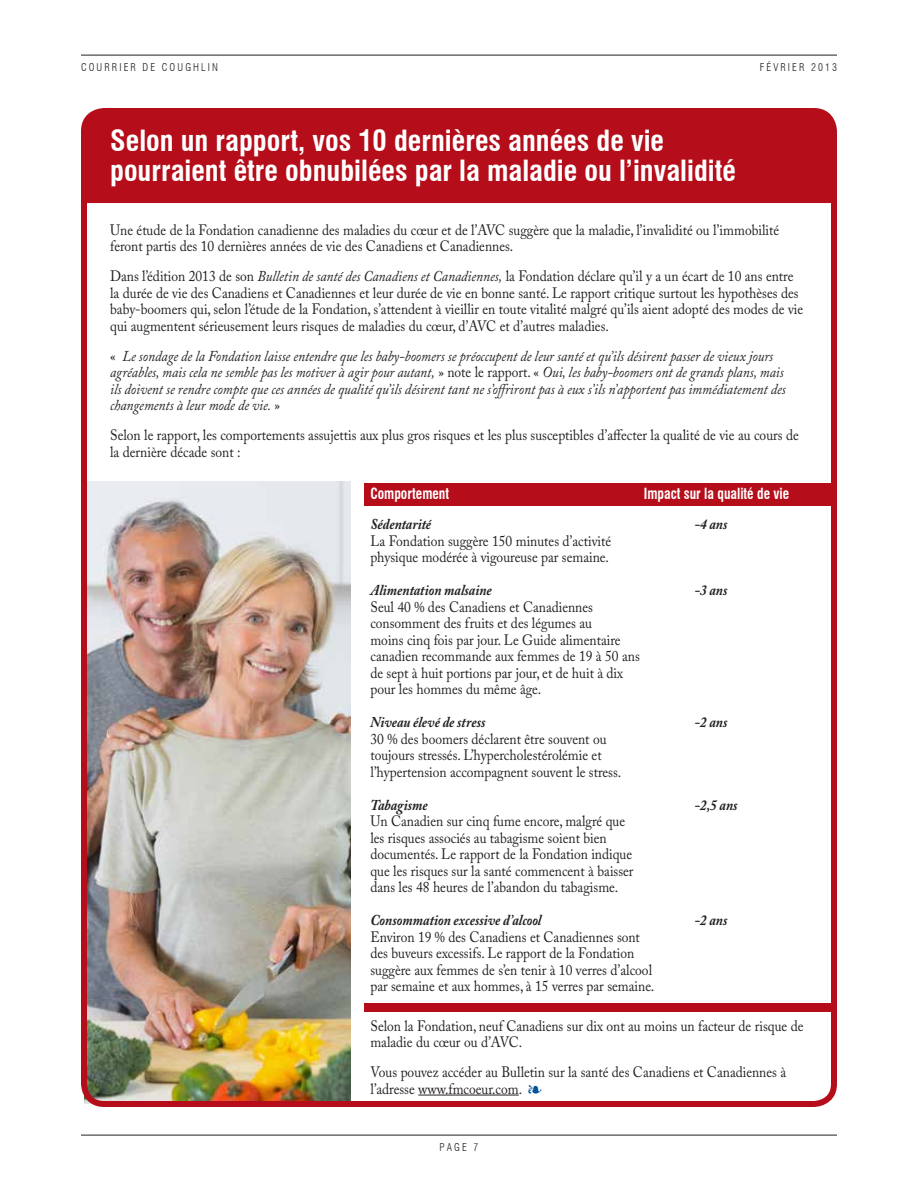
<style>
.page{position:relative;width:918px;height:1188px;background:#fff}
.page>*{position:absolute;margin:0;border:0;box-sizing:border-box;transform-origin:0 0}
.t1{font:700 condensed 28.5px/30px "Swiss 721 BT";color:#fff}
.t2{font:15px/16.5px "Adobe Caslon Pro";color:#231f20;scale:.9 1}
.t3{font:italic 15px/16.5px "Adobe Caslon Pro";color:#231f20;scale:.9 1}
.t4{font:italic 700 15px "Adobe Caslon Pro";color:#231f20;scale:.9 1}
.t5{font:700 condensed 15px "Swiss 721 BT";color:#fff;scale:.9 1}
.t6{font:300 condensed 10.5px "Swiss 721 BT";letter-spacing:.2em;color:#231f20}
.s1{font-style:italic}
.s2{font-style:normal}
.s3{color:#01549a}
</style>
<div class="page">
<hr style="left:81px;top:1135px;width:756px;height:1px;background:#231f20">
<hr style="left:81px;top:55px;width:756px;height:1px;background:#231f20">
<img style="left:84px;top:482px;width:266px;height:622px">
<div style="left:364px;top:483px;width:470px;height:22px;background:#b50e1a"></div>
<div style="left:88px;top:115px;width:742px;height:88px;background:#b50e1a"></div>
<div style="left:81px;top:108px;width:756px;height:999px;border:6px solid #b50e1a;border-radius:20px"></div>
<hr style="left:418px;top:1095px;width:101px;height:1px;background:#231f20">
<div style="left:364px;top:1003px;width:470px;height:8px;background:#b50e1a"></div>
<p class="t6" style="left:81px;top:61px;width:138px">COURRIER DE COUGHLIN</p>
<p class="t6" style="left:760px;top:61px;width:28px">FÉVRIER</p>
<p class="t6" style="left:811px;top:61px;width:27px">2013</p>
<h1 class="t1" style="left:110px;top:126px;width:627px">Selon un rapport, vos 10 dernières années de vie pourraient être obnubilées par la maladie ou l’invalidité</h1>
<p class="t2" style="left:110px;top:221px;width:745px">Une étude de la Fondation canadienne des maladies du cœur et de l’AVC suggère que la maladie, l’invalidité ou l’immobilité feront partis des 10 dernières années de vie des Canadiens et Canadiennes.</p>
<p class="t2" style="left:110px;top:268px;width:772px">Dans l’édition 2013 de son <span class="s1">Bulletin de santé des Canadiens et Canadiennes,</span> la Fondation déclare qu’il y a un écart de 10 ans entre la durée de vie des Canadiens et Canadiennes et leur durée de vie en bonne santé. Le rapport critique surtout les hypothèses des baby-boomers qui, selon l’étude de la Fondation, s’attendent à vieillir en toute vitalité malgré qu’ils aient adopté des modes de vie qui augmentent sérieusement leurs risques de maladies du cœur, d’AVC et d’autres maladies.</p>
<p class="t3" style="left:110px;top:347px;width:752px"><span class="s2">«</span> Le sondage de la Fondation laisse entendre que les baby-boomers se préoccupent de leur santé et qu’ils désirent passer de vieux jours agréables, mais cela ne semble pas les motiver à agir pour autant, <span class="s2">» note le rapport. «</span> Oui, les baby-boomers ont de grands plans, mais ils doivent se rendre compte que ces années de qualité qu’ils désirent tant ne s’offriront pas à eux s’ils n’apportent pas immédiatement des changements à leur mode de vie. <span class="s2">»</span></p>
<p class="t2" style="left:110px;top:427px;width:767px">Selon le rapport, les comportements assujettis aux plus gros risques et les plus susceptibles d’affecter la qualité de vie au cours de la dernière décade sont :</p>
<p class="t5" style="left:370px;top:485px;width:89px">Comportement</p>
<p class="t5" style="left:644px;top:485px;width:163px">Impact sur la qualité de vie</p>
<p class="t4" style="left:370px;top:515px;width:69px">Sédentarité</p>
<p class="t4" style="left:694px;top:515px;width:38px">-4 ans</p>
<p class="t2" style="left:370px;top:532px;width:269px">La Fondation suggère 150 minutes d’activité physique modérée à vigoureuse par semaine.</p>
<p class="t4" style="left:370px;top:581px;width:136px">Alimentation malsaine</p>
<p class="t4" style="left:694px;top:581px;width:38px">-3 ans</p>
<p class="t2" style="left:370px;top:598px;width:301px">Seul 40 % des Canadiens et Canadiennes consomment des fruits et des légumes au<br>moins cinq fois par jour. Le Guide alimentaire canadien recommande aux femmes de 19 à 50 ans de sept à huit portions par jour, et de huit à dix pour les hommes du même âge.</p>
<p class="t4" style="left:370px;top:713px;width:130px">Niveau élevé de stress</p>
<p class="t4" style="left:694px;top:713px;width:38px">-2 ans</p>
<p class="t2" style="left:370px;top:730px;width:280px">30 % des boomers déclarent être souvent ou toujours stressés. L’hypercholestérolémie et l’hypertension accompagnent souvent le stress.</p>
<p class="t4" style="left:370px;top:796px;width:65px">Tabagisme</p>
<p class="t4" style="left:694px;top:796px;width:49px">-2,5 ans</p>
<p class="t2" style="left:370px;top:813px;width:294px">Un Canadien sur cinq fume encore, malgré que les risques associés au tabagisme soient bien documentés. Le rapport de la Fondation indique que les risques sur la santé commencent à baisser dans les 48 heures de l’abandon du tabagisme.</p>
<p class="t4" style="left:370px;top:911px;width:192px">Consommation excessive d’alcool</p>
<p class="t4" style="left:694px;top:911px;width:38px">-2 ans</p>
<p class="t2" style="left:370px;top:928px;width:317px">Environ 19 % des Canadiens et Canadiennes sont des buveurs excessifs. Le rapport de la Fondation suggère aux femmes de s’en tenir à 10 verres d’alcool par semaine et aux hommes, à 15 verres par semaine.</p>
<p class="t2" style="left:370px;top:1017px;width:483px">Selon la Fondation, neuf Canadiens sur dix ont au moins un facteur de risque de maladie du cœur ou d’AVC.</p>
<p class="t2" style="left:370px;top:1064px;width:463px">Vous pouvez accéder au Bulletin sur la santé des Canadiens et Canadiennes à l’adresse www.fmcoeur.com. <span class="s3">▪</span></p>
<p class="t6" style="left:440px;top:1141px;width:40px">PAGE 7</p>
</div>
